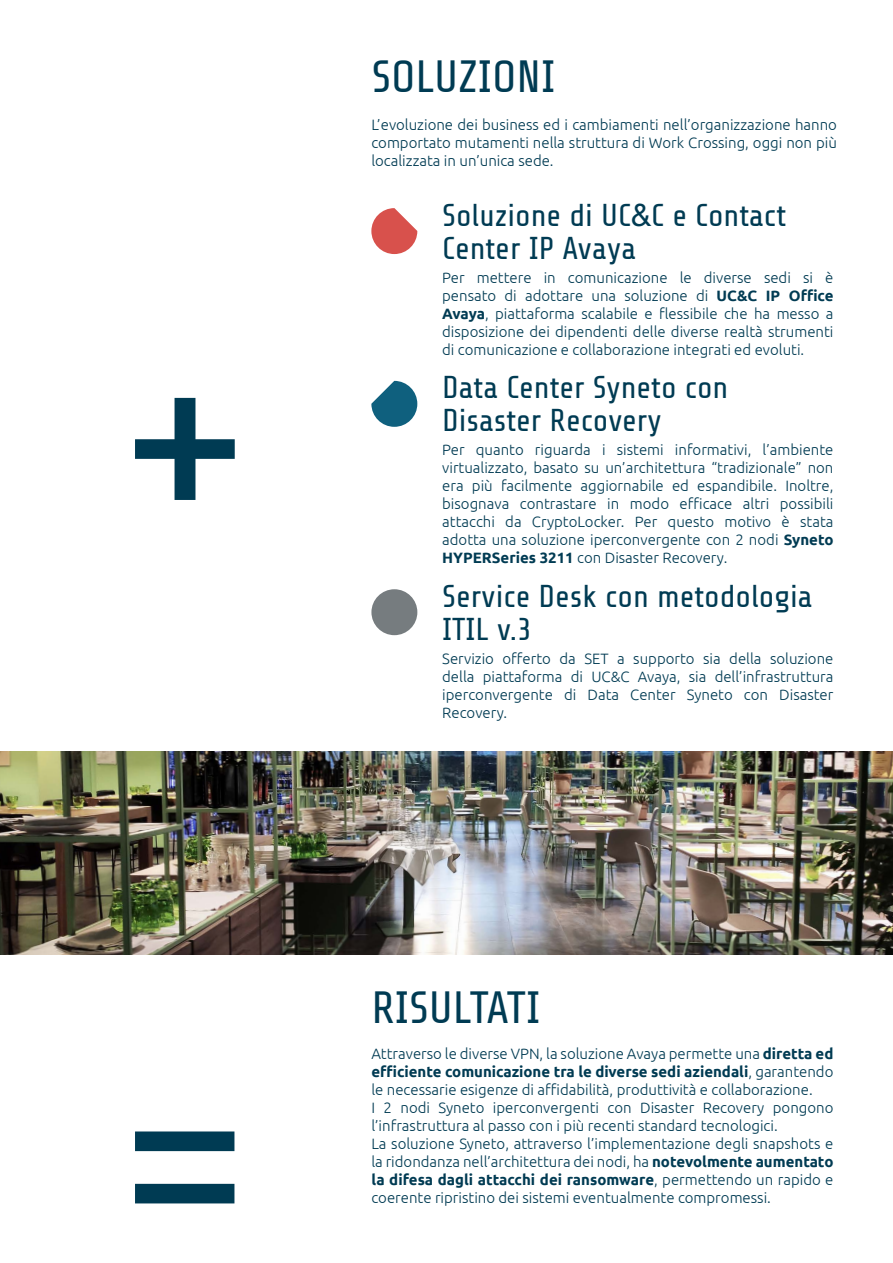
<style>
.page{position:relative;width:893px;height:1263px;background:#fff}
.page>*{position:absolute;margin:0;border:0;box-sizing:border-box;transform-origin:0 0}
.t1{font:45px "Share Tech";color:#003b53}
.t2{font:31.5px/33px "Share Tech";color:#003b53}
.t3{font:300 15px/18px "Ubuntu";color:#003b53;text-align:justify}
.s1{font-family:"Helvetica Neue LT Pro"}
.s2{font-weight:700}
</style>
<div class="page">
<svg style="left:135px;top:1131px;width:99px;height:72px"></svg>
<svg style="left:371px;top:381px;width:46px;height:46px"></svg>
<svg style="left:135px;top:398px;width:100px;height:102px"></svg>
<div style="left:371px;top:589px;width:46px;height:46px;background:#767c7f;border-radius:50%"></div>
<svg style="left:371px;top:208px;width:46px;height:46px"></svg>
<img style="left:0;top:752px;width:893px;height:202px">
<p class="t1" style="left:371px;top:53px;width:186px">SOLUZIONI</p>
<p class="t3" style="left:371px;top:115px;width:467px">L’evoluzione dei business ed i cambiamenti nell’organizzazione hanno comportato mutamenti nella struttura di Work Crossing, oggi non più localizzata in un’unica sede.</p>
<p class="t2" style="left:442px;top:200px;width:346px">Soluzione di UC<span class="s1">&amp;</span>C e Contact<br>Center IP Avaya</p>
<p class="t3" style="left:442px;top:268px;width:393px">Per mettere in comunicazione le diverse sedi si è pensato di adottare una soluzione di <span class="s2">UC&amp;C IP Office Avaya</span>, piattaforma scalabile e flessibile che ha messo a disposizione dei dipendenti delle diverse realtà strumenti di comunicazione e collaborazione integrati ed evoluti.</p>
<p class="t2" style="left:442px;top:372px;width:288px">Data Center Syneto con<br>Disaster Recovery</p>
<p class="t3" style="left:442px;top:441px;width:393px">Per quanto riguarda i sistemi informativi, l’ambiente virtualizzato, basato su un’architettura “tradizionale” non era più facilmente aggiornabile ed espandibile. Inoltre, bisognava contrastare in modo efficace altri possibili attacchi da CryptoLocker. Per questo motivo è stata adotta una soluzione iperconvergente con 2 nodi <span class="s2">Syneto HYPERSeries 3211</span> con Disaster Recovery.</p>
<p class="t2" style="left:442px;top:581px;width:372px">Service Desk con metodologia<br>ITIL v.3</p>
<p class="t3" style="left:442px;top:649px;width:393px">Servizio offerto da SET a supporto sia della soluzione della piattaforma di UC&amp;C Avaya, sia dell’infrastruttura iperconvergente di Data Center Syneto con Disaster Recovery.</p>
<p class="t1" style="left:371px;top:985px;width:170px">RISULTATI</p>
<p class="t3" style="left:371px;top:1045px;width:464px">Attraverso le diverse VPN, la soluzione Avaya permette una <span class="s2">diretta ed efficiente comunicazione tra le diverse sedi aziendali</span>, garantendo le necessarie esigenze di affidabilità, produttività e collaborazione.</p>
<p class="t3" style="left:371px;top:1099px;width:464px">I 2 nodi Syneto iperconvergenti con Disaster Recovery pongono l’infrastruttura al passo con i più recenti standard tecnologici.</p>
<p class="t3" style="left:371px;top:1135px;width:464px">La soluzione Syneto, attraverso l’implementazione degli snapshots e la ridondanza nell’architettura dei nodi, ha <span class="s2">notevolmente aumentato la difesa dagli attacchi dei ransomware</span>, permettendo un rapido e coerente ripristino dei sistemi eventualmente compromessi.</p>
</div>
